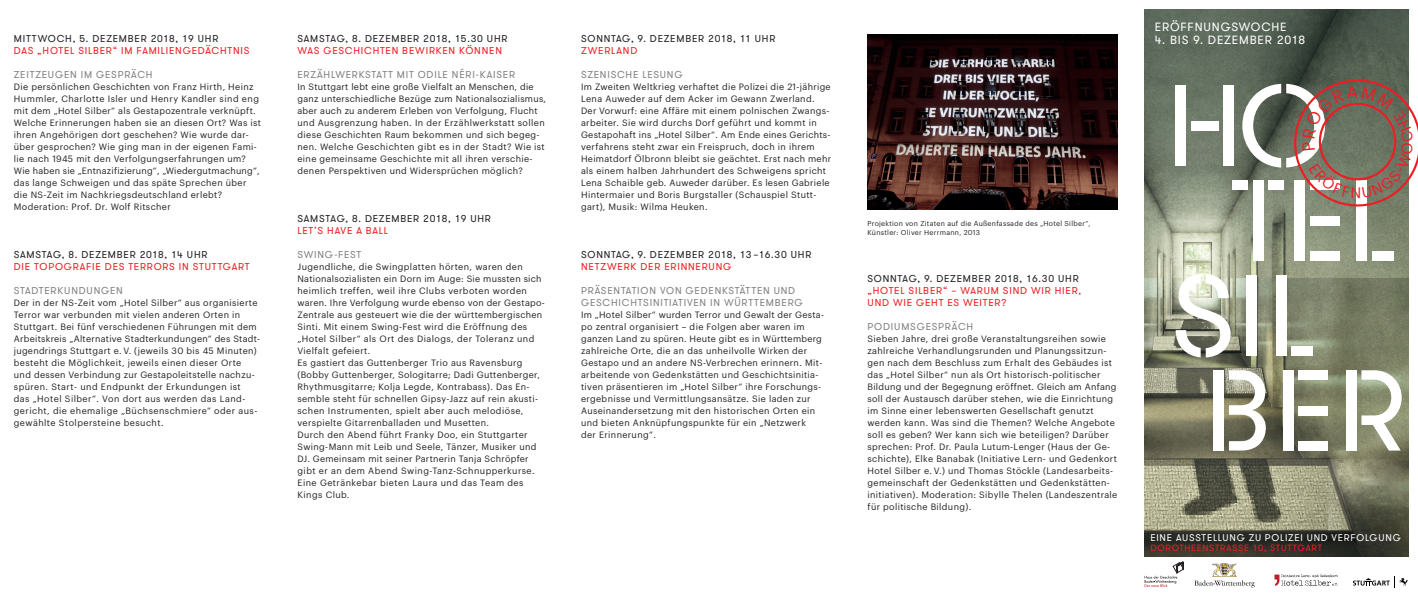
<style>
.page{position:relative;width:1418px;height:596px;background:#fff}
.page>*{position:absolute;margin:0;border:0;box-sizing:border-box;transform-origin:0 0}
.t1{font:11.9px "GT Walsheim";letter-spacing:.07em;color:#fff}
.t2{font:10px "GT Walsheim";letter-spacing:.075em;color:#231f20}
.t3{font:10px/12px "GT Walsheim";letter-spacing:.075em;color:#ee1d23}
.t4{font:10px/12px "GT Walsheim";letter-spacing:.075em;color:#808285}
.t5{font:9.8px "GT Walsheim";letter-spacing:.075em;color:#fff}
.t6{font:9.1px "GT Walsheim";letter-spacing:.075em;color:#ee1d23}
.t7{font:9px/12px "Graphik";letter-spacing:.04em;color:#231f20}
.t8{font:7px/9px "Graphik";letter-spacing:.04em;color:#231f20}
</style>
<div class="page">
<img style="left:867px;top:34px;width:250px;height:176px">
<img style="left:1144px;top:9px;width:263px;height:547px">
<svg style="left:1274px;top:574px;width:63px;height:11px"></svg>
<svg style="left:1353px;top:576px;width:55px;height:11px"></svg>
<svg style="left:1144px;top:561px;width:39px;height:25px"></svg>
<img style="left:1212px;top:563px;width:25px;height:13px">
<svg style="left:1194px;top:580px;width:60px;height:7px"></svg>
<div style="left:1191px;top:121px;width:27px;height:9px;background:#fff"></div>
<div style="left:1223px;top:85px;width:10px;height:81px;background:#fff"></div>
<div style="left:1175px;top:85px;width:11px;height:81px;background:#fff"></div>
<div style="left:1372px;top:251px;width:21px;height:9px;background:#fff"></div>
<div style="left:1309px;top:251px;width:30px;height:9px;background:#fff"></div>
<div style="left:1356px;top:180px;width:11px;height:80px;background:#fff"></div>
<div style="left:1309px;top:216px;width:30px;height:9px;background:#fff"></div>
<div style="left:1294px;top:180px;width:10px;height:80px;background:#fff"></div>
<div style="left:1252px;top:180px;width:11px;height:80px;background:#fff"></div>
<div style="left:1232px;top:180px;width:15px;height:10px;background:#fff"></div>
<svg style="left:1361px;top:370px;width:40px;height:80px"></svg>
<div style="left:1345px;top:370px;width:11px;height:80px;background:#fff"></div>
<div style="left:1298px;top:441px;width:29px;height:9px;background:#fff"></div>
<div style="left:1298px;top:405px;width:29px;height:10px;background:#fff"></div>
<div style="left:1298px;top:370px;width:29px;height:9px;background:#fff"></div>
<div style="left:1282px;top:370px;width:11px;height:80px;background:#fff"></div>
<svg style="left:1228px;top:370px;width:37px;height:80px"></svg>
<div style="left:1213px;top:370px;width:10px;height:80px;background:#fff"></div>
<div style="left:1291px;top:346px;width:21px;height:9px;background:#fff"></div>
<div style="left:1275px;top:275px;width:11px;height:80px;background:#fff"></div>
<div style="left:1246px;top:275px;width:10px;height:80px;background:#fff"></div>
<svg style="left:1175px;top:273px;width:55px;height:84px"></svg>
<svg style="left:1242px;top:79px;width:175px;height:128px"></svg>
<p class="t2" style="left:14px;top:32px;width:206px">MITTWOCH, 5. DEZEM BER 2018, 19 UHR</p>
<p class="t3" style="left:14px;top:44px;width:237px">DAS „HOTEL SILBER“ IM FAM ILIENGEDÄCHTNIS</p>
<p class="t4" style="left:14px;top:68px;width:140px">ZEITZEUGEN IM GESPRÄCH</p>
<p class="t7" style="left:14px;top:80px;width:249px">Die persönlichen Geschichten von Franz Hirth, Heinz Hummler, Charlotte Isler und Henry Kandler sind eng mit dem „Hotel Silber“ als Gestapozentrale verknüpft.<br>Welche Erinnerungen haben sie an diesen Ort? Was ist ihren Angehörigen dort geschehen? Wie wurde dar&shy;über gesprochen? Wie ging man in der eigenen Fami&shy;lie nach 1945 mit den Verfolgungserfahrungen um?<br>Wie haben sie „Entnazifizierung“, „Wiedergutmachung“, das lange Schweigen und das späte Sprechen über die NS-Zeit im Nachkriegsdeutschland erlebt?<br>Moderation: Prof. Dr. Wolf Ritscher</p>
<p class="t2" style="left:14px;top:248px;width:195px">SAMSTAG, 8. DEZEM BER 2018, 14 UHR</p>
<p class="t3" style="left:14px;top:260px;width:237px">DIE TOPOGRAFIE DES TERRORS IN STUTTGART</p>
<p class="t4" style="left:14px;top:284px;width:110px">STADTERKUNDU NGEN</p>
<p class="t7" style="left:14px;top:296px;width:248px">Der in der NS-Zeit vom „Hotel Silber“ aus organisierte Terror war verbunden mit vielen anderen Orten in Stuttgart. Bei fünf verschiedenen Führungen mit dem Arbeitskreis „Alternative Stadterkundungen“ des Stadt&shy;jugendrings Stuttgart e. V. (jeweils 30 bis 45 Minuten) besteht die Möglichkeit, jeweils einen dieser Orte und dessen Verbindung zur Gestapoleitstelle nachzu&shy;spüren. Start- und Endpunkt der Erkundungen ist<br>das „Hotel Silber“. Von dort aus werden das Land&shy;gericht, die ehemalige „Büchsenschmiere“ oder aus&shy;gewählte Stolpersteine besucht.</p>
<p class="t2" style="left:297px;top:32px;width:212px">SAMSTAG, 8. DEZEM BER 2018, 15.30 UHR</p>
<p class="t3" style="left:297px;top:44px;width:206px">WAS GESCHICHTEN BEWIRKEN KÖNNEN</p>
<p class="t4" style="left:297px;top:68px;width:219px">ERZÄHLWERKSTATT M IT ODILE N ÉRI-KAISER</p>
<p class="t7" style="left:297px;top:80px;width:250px">In Stuttgart lebt eine große Vielfalt an Menschen, die ganz unterschiedliche Bezüge zum Nationalsozialismus, aber auch zu anderem Erleben von Verfolgung, Flucht und Ausgrenzung haben. In der Erzählwerkstatt sollen diese Geschichten Raum bekommen und sich begeg&shy;nen. Welche Geschichten gibt es in der Stadt? Wie ist eine gemeinsame Geschichte mit all ihren verschie&shy;denen Perspektiven und Widersprüchen möglich?</p>
<p class="t2" style="left:297px;top:212px;width:195px">SAMSTAG, 8. DEZEM BER 2018, 19 UHR</p>
<p class="t3" style="left:297px;top:224px;width:92px">LET’S HAVE A BALL</p>
<p class="t4" style="left:297px;top:248px;width:65px">SWING-FEST</p>
<p class="t7" style="left:297px;top:260px;width:249px">Jugendliche, die Swingplatten hörten, waren den Nationalsozialisten ein Dorn im Auge: Sie mussten sich heimlich treffen, weil ihre Clubs verboten worden waren. Ihre Verfolgung wurde ebenso von der Gestapo-Zentrale aus gesteuert wie die der württembergischen Sinti. Mit einem Swing-Fest wird die Eröffnung des „Hotel Silber“ als Ort des Dialogs, der Toleranz und Vielfalt gefeiert.<br>Es gastiert das Guttenberger Trio aus Ravensburg (Bobby Guttenberger, Sologitarre; Dadi Guttenberger, Rhythmusgitarre; Kolja Legde, Kontrabass). Das En&shy;semble steht für schnellen Gipsy-Jazz auf rein akusti&shy;schen Instrumenten, spielt aber auch melodiöse, verspielte Gitarrenballaden und Musetten.<br>Durch den Abend führt Franky Doo, ein Stuttgarter Swing-Mann mit Leib und Seele, Tänzer, Musiker und DJ. Gemeinsam mit seiner Partnerin Tanja Schröpfer gibt er an dem Abend Swing-Tanz-Schnupperkurse.<br>Eine Getränkebar bieten Laura und das Team des Kings Club.</p>
<p class="t2" style="left:581px;top:32px;width:196px">SONNTAG, 9. DEZEM BER 2018, 11 UHR</p>
<p class="t3" style="left:581px;top:44px;width:57px">ZWERLAND</p>
<p class="t4" style="left:581px;top:68px;width:103px">SZENISCHE LESUNG</p>
<p class="t7" style="left:581px;top:80px;width:251px">Im Zweiten Weltkrieg verhaftet die Polizei die 21-jährige Lena Auweder auf dem Acker im Gewann Zwerland.<br>Der Vorwurf: eine Affäre mit einem polnischen Zwangs&shy;arbeiter. Sie wird durchs Dorf geführt und kommt in Gestapohaft ins „Hotel Silber“. Am Ende eines Gerichts&shy;verfahrens steht zwar ein Freispruch, doch in ihrem Heimatdorf Ölbronn bleibt sie geächtet. Erst nach mehr als einem halben Jahrhundert des Schweigens spricht Lena Schaible geb. Auweder darüber. Es lesen Gabriele Hintermaier und Boris Burgstaller (Schauspiel Stutt&shy;gart), Musik: Wilma Heuken.</p>
<p class="t2" style="left:581px;top:248px;width:232px">SONNTAG, 9. DEZEM BER 2018, 13 –16.30 UHR</p>
<p class="t3" style="left:581px;top:260px;width:152px">NETZWERK DER ERINNERUNG</p>
<p class="t4" style="left:581px;top:284px;width:223px">PRÄSENTATION VON GEDENKSTÄTTEN UND<br>GESCHICHTSINITIATIVEN IN WÜRTTEM BERG</p>
<p class="t7" style="left:581px;top:308px;width:244px">Im „Hotel Silber“ wurden Terror und Gewalt der Gesta&shy;po zentral organisiert – die Folgen aber waren im ganzen Land zu spüren. Heute gibt es in Württemberg zahlreiche Orte, die an das unheilvolle Wirken der Gestapo und an andere NS-Verbrechen erinnern. Mit&shy;arbeitende von Gedenkstätten und Geschichtsinitia&shy;tiven präsentieren im „Hotel Silber“ ihre Forschungs&shy;ergebnisse und Vermittlungsansätze. Sie laden zur Auseinandersetzung mit den historischen Orten ein und bieten Anknüpfungspunkte für ein „Netzwerk<br>der Erinnerung“.</p>
<h1 class="t1" style="left:1154px;top:19px;width:133px">ERÖFFNUNGSWOCHE</h1>
<h1 class="t1" style="left:1154px;top:32px;width:152px">4. BIS 9. DEZEM BER 2018</h1>
<p class="t8" style="left:867px;top:218px;width:224px">Projektion von Zitaten auf die Außenfassade des „Hotel Silber“,<br>Künstler: Oliver Herrmann, 2013</p>
<p class="t2" style="left:867px;top:272px;width:213px">SONNTAG, 9. DEZEM BER 2018, 16.30 UHR</p>
<p class="t3" style="left:867px;top:284px;width:215px">„HOTEL SILBER“ – WARUM SIND WIR HIER,<br>UND WIE GEHT ES WEITER?</p>
<p class="t4" style="left:867px;top:320px;width:107px">PODIUMSGESPRÄCH</p>
<p class="t7" style="left:867px;top:332px;width:251px">Sieben Jahre, drei große Veranstaltungsreihen sowie zahlreiche Verhandlungsrunden und Planungssitzun&shy;gen nach dem Beschluss zum Erhalt des Gebäudes ist das „Hotel Silber“ nun als Ort historisch-politischer Bildung und der Begegnung eröffnet. Gleich am Anfang soll der Austausch darüber stehen, wie die Einrichtung im Sinne einer lebenswerten Gesellschaft genutzt werden kann. Was sind die Themen? Welche Angebote soll es geben? Wer kann sich wie beteiligen? Darüber sprechen: Prof. Dr. Paula Lutum-Lenger (Haus der Ge&shy;schichte), Elke Banabak (Initiative Lern- und Gedenkort Hotel Silber e. V.) und Thomas Stöckle (Landesarbeits&shy;gemeinschaft der Gedenkstätten und Gedenkstätten&shy;initiativen). Moderation: Sibylle Thelen (Landeszentrale für politische Bildung).</p>
<p class="t5" style="left:1150px;top:531px;width:252px">EINE AUSSTELLUNG ZU POLIZEI UND VERFOLGUNG</p>
<p class="t6" style="left:1150px;top:542px;width:173px">DOROTHEENSTRASS E 10, STUTTGART</p>
</div>
